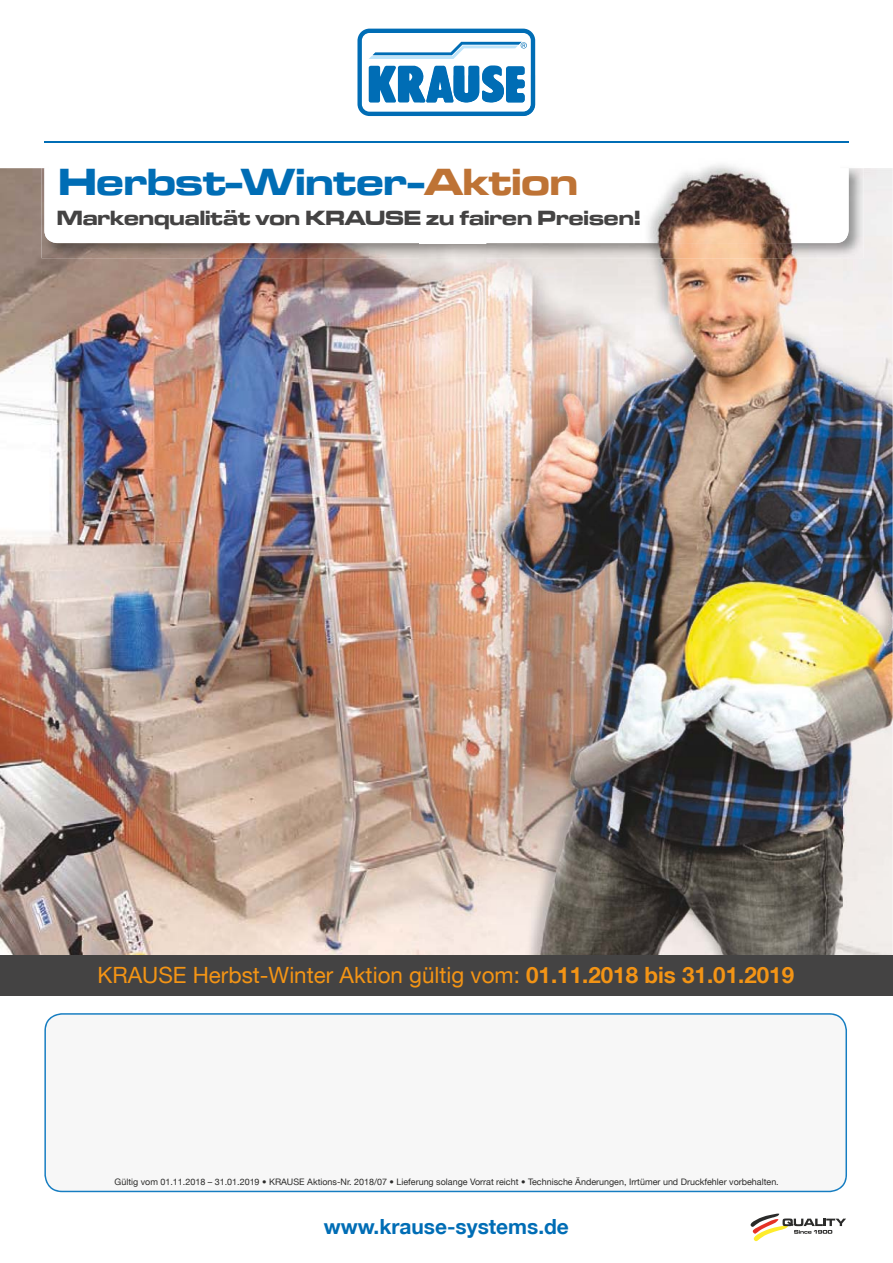
<style>
.page{position:relative;width:893px;height:1263px;background:#fff}
.page>*{position:absolute;margin:0;border:0;box-sizing:border-box;transform-origin:0 0}
.t1{font:39px "Microgramma D Bold Exte";color:#006db5}
.t2{font:22.35px "Helvetica Neue LT";color:#f39415}
.t3{font:21.3px "Microgramma D Bold Exte";color:#444343}
.t4{font:700 20.85px "Helvetica Neue LT";color:#006db5}
.t5{font:9px "Helvetica Neue LT";color:#2b2b2a}
.s1{color:#be7335}
.s2{font-weight:700}
</style>
<div class="page">
<hr style="left:44px;top:142px;width:804px;height:1px;background:#006db5">
<svg style="left:750px;top:1213px;width:96px;height:29px"></svg>
<svg style="left:44px;top:1013px;width:803px;height:179px"></svg>
<img style="left:0;top:168px;width:420px;height:787px">
<img style="left:41px;top:168px;width:379px;height:90px">
<svg style="left:44px;top:168px;width:376px;height:75px"></svg>
<div style="left:49px;top:145px;width:790px;height:93px;background:#fff"></div>
<svg style="left:357px;top:29px;width:178px;height:87px"></svg>
<img style="left:482px;top:75px;width:22px;height:27px">
<img style="left:506px;top:75px;width:19px;height:27px">
<img style="left:420px;top:244px;width:66px;height:711px">
<img style="left:842px;top:168px;width:51px;height:787px">
<img style="left:486px;top:258px;width:356px;height:697px">
<img style="left:486px;top:168px;width:377px;height:90px">
<img style="left:486px;top:168px;width:362px;height:75px">
<img style="left:486px;top:164px;width:353px;height:74px">
<div style="left:0;top:955px;width:893px;height:41px;background:#444343"></div>
<h1 class="t1" style="left:58px;top:160px;width:521px">Herbst-Winter-<span class="s1">Aktion</span></h1>
<h3 class="t3" style="left:57px;top:206px;width:586px">Markenqualität von KRAUSE zu fairen Preisen!</h3>
<h2 class="t2" style="left:97px;top:966px;width:698px">KRAUSE Herbst-Winter Aktion gültig vom: <span class="s2">01.11.2018 bis 31.01.2019</span></h2>
<p class="t5" style="left:115px;top:1178px;width:666px">Gültig vom 01.11.2018 – 31.01.2019 • KRAUSE Aktions-Nr. 2018/07 • Lieferung solange Vorrat reicht • Technische Änderungen, Irrtümer und Druckfehler vorbehalten.</p>
<h3 class="t4" style="left:324px;top:1219px;width:247px">www.krause-systems.de</h3>
</div>
